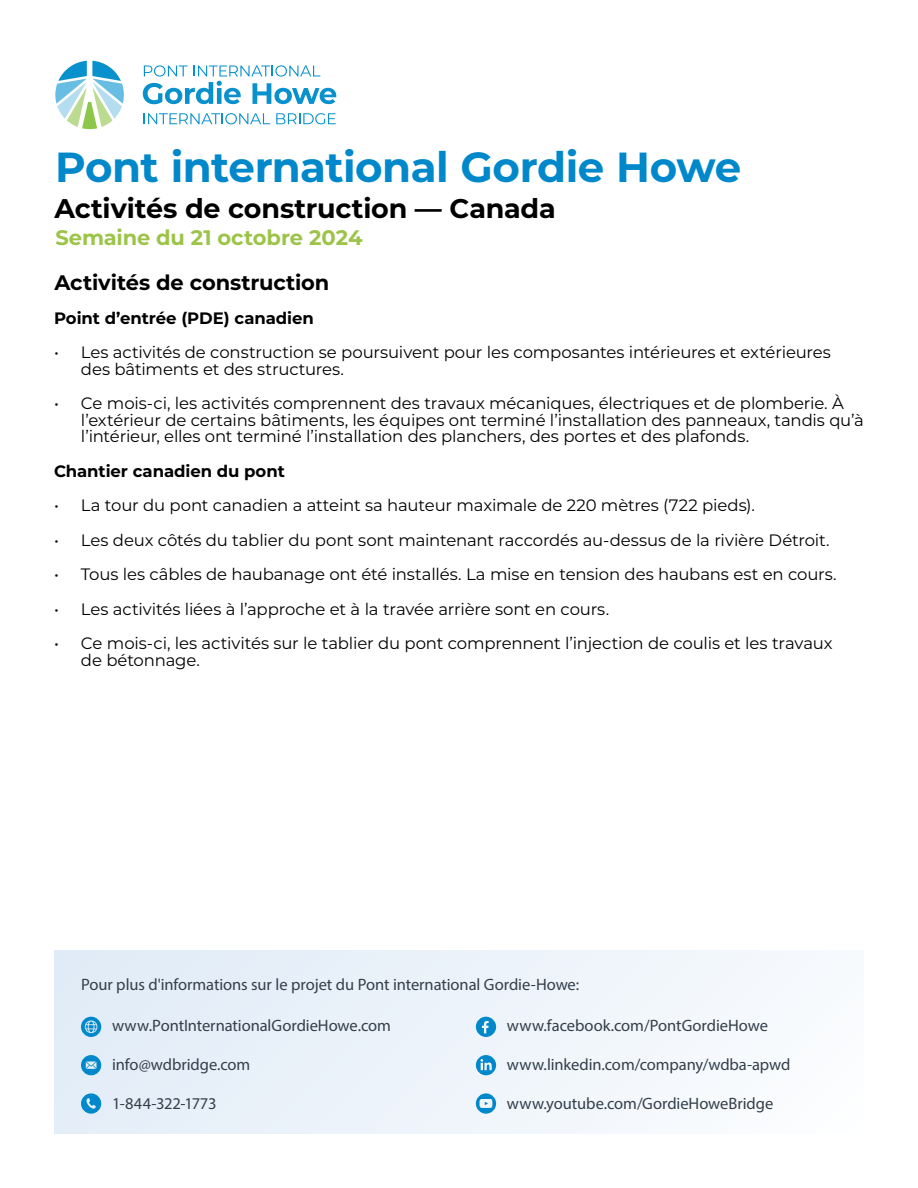
<style>
.page{position:relative;width:918px;height:1188px;background:#fff}
.page>*{position:absolute;margin:0;border:0;box-sizing:border-box;transform-origin:0 0}
.t1{font:700 42px "Montserrat";letter-spacing:-.015em;color:#0088ca}
.t2{font:700 27px "Montserrat";letter-spacing:-.005em;color:#000}
.t3{font:700 21px "Montserrat";letter-spacing:-.005em;color:#000}
.t4{font:700 21px "Montserrat";letter-spacing:-.005em;color:#9cc448}
.t5{font:16.5px/16.5px "Montserrat";letter-spacing:-.01em;color:#000}
.t6{font:16.5px "Myriad Pro";letter-spacing:-.005em;color:#343f4a}
.t7{font:700 16.5px "Montserrat";letter-spacing:-.005em;color:#000}
</style>
<div class="page">
<svg style="left:144px;top:113px;width:126px;height:11px"></svg>
<svg style="left:276px;top:113px;width:60px;height:11px"></svg>
<svg style="left:143px;top:65px;width:193px;height:39px"></svg>
<svg style="left:55px;top:61px;width:69px;height:68px"></svg>
<div style="left:54px;top:950px;width:810px;height:184px;background:#edf3fa"></div>
<svg style="left:81px;top:1017px;width:20px;height:20px"></svg>
<svg style="left:81px;top:1093px;width:20px;height:21px"></svg>
<svg style="left:476px;top:1055px;width:20px;height:20px"></svg>
<svg style="left:476px;top:1017px;width:20px;height:20px"></svg>
<svg style="left:476px;top:1093px;width:20px;height:21px"></svg>
<svg style="left:81px;top:1055px;width:20px;height:20px"></svg>
<h1 class="t1" style="left:55px;top:137px;width:688px">Pont international Gordie Howe</h1>
<h2 class="t2" style="left:54px;top:189px;width:503px">Activités de construction — Canada</h2>
<p class="t4" style="left:55px;top:223px;width:309px">Semaine du 21 octobre 2024</p>
<p class="t3" style="left:55px;top:268px;width:276px">Activités de construction</p>
<p class="t7" style="left:54px;top:306px;width:261px">Point d’entrée (PDE) canadien</p>
<p class="t5" style="left:81px;top:344px;width:751px;text-indent:-27px">• Les activités de construction se poursuivent pour les composantes intérieures et extérieures des bâtiments et des structures.</p>
<p class="t5" style="left:81px;top:395px;width:785px;text-indent:-27px">• Ce mois-ci, les activités comprennent des travaux mécaniques, électriques et de plomberie. À l’extérieur de certains bâtiments, les équipes ont terminé l’installation des panneaux, tandis qu’à l’intérieur, elles ont terminé l’installation des planchers, des portes et des plafonds.</p>
<p class="t7" style="left:54px;top:459px;width:232px">Chantier canadien du pont</p>
<p class="t5" style="left:54px;top:497px;width:702px">• La tour du pont canadien a atteint sa hauteur maximale de 220 mètres (722 pieds).</p>
<p class="t5" style="left:54px;top:531px;width:777px">• Les deux côtés du tablier du pont sont maintenant raccordés au-dessus de la rivière Détroit.</p>
<p class="t5" style="left:54px;top:566px;width:784px">• Tous les câbles de haubanage ont été installés. La mise en tension des haubans est en cours.</p>
<p class="t5" style="left:54px;top:600px;width:557px">• Les activités liées à l’approche et à la travée arrière sont en cours.</p>
<p class="t5" style="left:81px;top:635px;width:753px;text-indent:-27px">• Ce mois-ci, les activités sur le tablier du pont comprennent l’injection de coulis et les travaux de bétonnage.</p>
<p class="t6" style="left:81px;top:974px;width:500px">Pour plus d'informations sur le projet du Pont international Gordie-Howe:</p>
<p class="t6" style="left:112px;top:1015px;width:280px">www.PontInternationalGordieHowe.com</p>
<p class="t6" style="left:112px;top:1054px;width:140px">info@wdbridge.com</p>
<p class="t6" style="left:112px;top:1093px;width:106px">1-844-322-1773</p>
<p class="t6" style="left:507px;top:1015px;width:263px">www.facebook.com/PontGordieHowe</p>
<p class="t6" style="left:507px;top:1054px;width:285px">www.linkedin.com/company/wdba-apwd</p>
<p class="t6" style="left:507px;top:1093px;width:268px">www.youtube.com/GordieHoweBridge</p>
</div>
